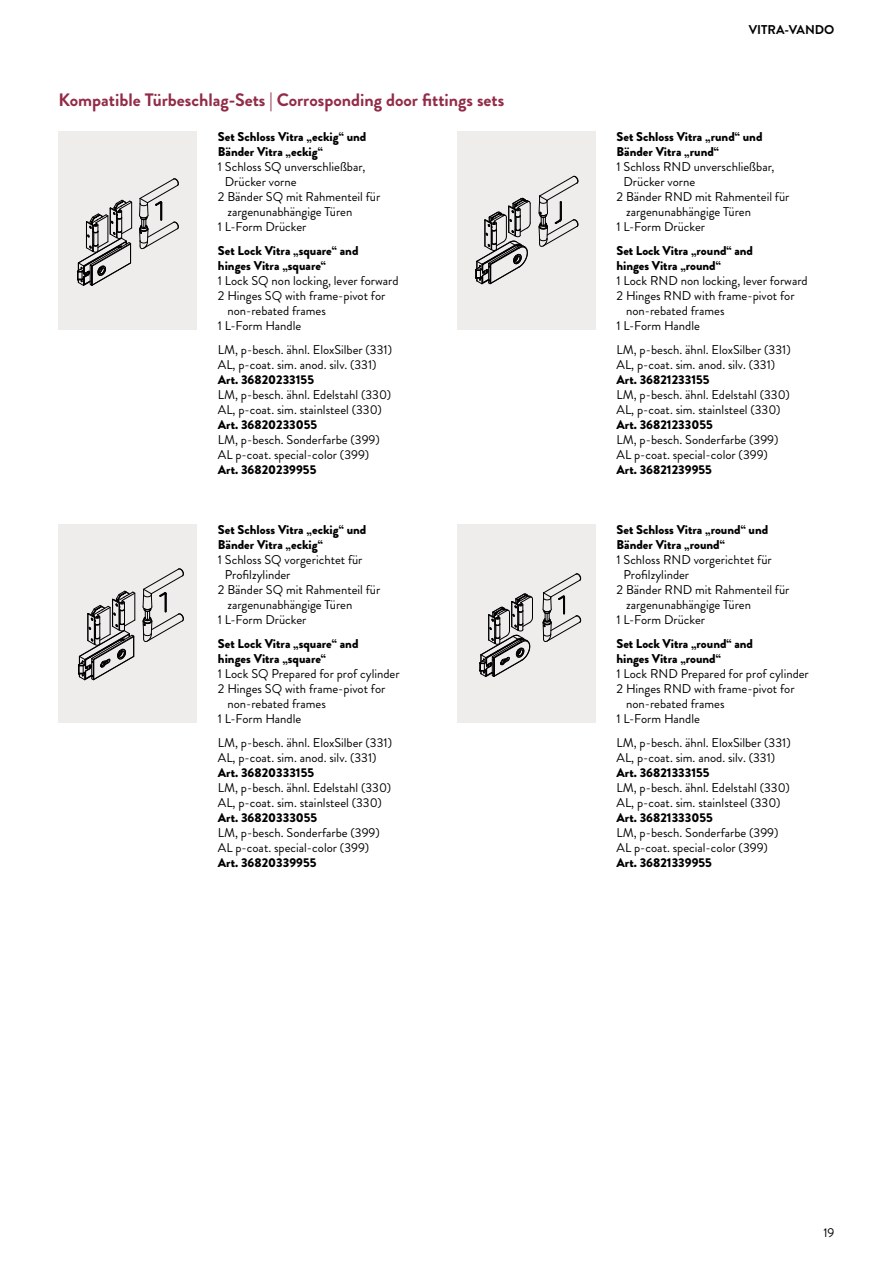
<style>
.page{position:relative;width:893px;height:1263px;background:#fff}
.page>*{position:absolute;margin:0;border:0;box-sizing:border-box;transform-origin:0 0}
.t1{font:700 18px "Brandon Grotesque";color:#922b48}
.t2{font:12.75px/15px "Brandon Grotesque";color:#000}
.t3{font:900 12.75px/15px "Brandon Grotesque";color:#000}
.t4{font:700 12.75px "Brandon Grotesque";color:#000}
</style>
<div class="page">
<div style="left:58px;top:525px;width:139px;height:198px;background:#efecec"></div>
<svg style="left:78px;top:591px;width:57px;height:89px"></svg>
<svg style="left:143px;top:568px;width:41px;height:74px"></svg>
<div style="left:457px;top:525px;width:138px;height:198px;background:#efecec"></div>
<svg style="left:480px;top:594px;width:53px;height:83px"></svg>
<svg style="left:543px;top:573px;width:38px;height:69px"></svg>
<div style="left:58px;top:132px;width:139px;height:198px;background:#efecec"></div>
<svg style="left:77px;top:200px;width:55px;height:86px"></svg>
<svg style="left:139px;top:178px;width:40px;height:71px"></svg>
<div style="left:457px;top:132px;width:138px;height:198px;background:#efecec"></div>
<svg style="left:539px;top:176px;width:39px;height:71px"></svg>
<svg style="left:475px;top:198px;width:56px;height:86px"></svg>
<h1 class="t1" style="left:58px;top:87px;width:447px">Kompatible Türbeschlag-Sets | Corrosponding door fittings sets</h1>
<p class="t3" style="left:218px;top:129px;width:150px">Set Schloss Vitra „eckig“ und<br>Bänder Vitra „eckig“</p>
<p class="t2" style="left:218px;top:159px;width:149px">1 Schloss SQ unverschließbar,</p>
<p class="t2" style="left:225px;top:174px;width:73px">Drücker vorne</p>
<p class="t2" style="left:218px;top:189px;width:164px">2 Bänder SQ mit Rahmenteil für</p>
<p class="t2" style="left:227px;top:204px;width:127px">zargenunabhängige Türen</p>
<p class="t2" style="left:218px;top:219px;width:90px">1 L-Form Drücker</p>
<p class="t3" style="left:218px;top:243px;width:142px">Set Lock Vitra „square“ and hinges Vitra „square“</p>
<p class="t2" style="left:218px;top:273px;width:182px">1 Lock SQ non locking, lever forward</p>
<p class="t2" style="left:218px;top:288px;width:169px">2 Hinges SQ with frame-pivot for</p>
<p class="t2" style="left:227px;top:303px;width:100px">non-rebated frames</p>
<p class="t2" style="left:218px;top:318px;width:85px">1 L-Form Handle</p>
<p class="t2" style="left:218px;top:342px;width:176px">LM, p-besch. ähnl. EloxSilber (331)<br>AL, p-coat. sim. anod. silv. (331)</p>
<p class="t3" style="left:218px;top:372px;width:98px">Art. 36820233155</p>
<p class="t2" style="left:218px;top:387px;width:175px">LM, p-besch. ähnl. Edelstahl (330)<br>AL, p-coat. sim. stainlsteel (330)</p>
<p class="t3" style="left:218px;top:417px;width:101px">Art. 36820233055</p>
<p class="t2" style="left:218px;top:432px;width:163px">LM, p-besch. Sonderfarbe (399)<br>AL p-coat. special-color (399)</p>
<p class="t3" style="left:218px;top:462px;width:100px">Art. 36820239955</p>
<p class="t3" style="left:218px;top:522px;width:150px">Set Schloss Vitra „eckig“ und<br>Bänder Vitra „eckig“</p>
<p class="t2" style="left:218px;top:552px;width:146px">1 Schloss SQ vorgerichtet für</p>
<p class="t2" style="left:225px;top:567px;width:67px">Profilzylinder</p>
<p class="t2" style="left:218px;top:582px;width:164px">2 Bänder SQ mit Rahmenteil für</p>
<p class="t2" style="left:227px;top:597px;width:127px">zargenunabhängige Türen</p>
<p class="t2" style="left:218px;top:612px;width:90px">1 L-Form Drücker</p>
<p class="t3" style="left:218px;top:636px;width:142px">Set Lock Vitra „square“ and hinges Vitra „square“</p>
<p class="t2" style="left:218px;top:666px;width:183px">1 Lock SQ Prepared for prof cylinder</p>
<p class="t2" style="left:218px;top:681px;width:169px">2 Hinges SQ with frame-pivot for</p>
<p class="t2" style="left:227px;top:696px;width:100px">non-rebated frames</p>
<p class="t2" style="left:218px;top:711px;width:85px">1 L-Form Handle</p>
<p class="t2" style="left:218px;top:735px;width:176px">LM, p-besch. ähnl. EloxSilber (331)<br>AL, p-coat. sim. anod. silv. (331)</p>
<p class="t3" style="left:218px;top:765px;width:98px">Art. 36820333155</p>
<p class="t2" style="left:218px;top:780px;width:175px">LM, p-besch. ähnl. Edelstahl (330)<br>AL, p-coat. sim. stainlsteel (330)</p>
<p class="t3" style="left:218px;top:810px;width:101px">Art. 36820333055</p>
<p class="t2" style="left:218px;top:825px;width:163px">LM, p-besch. Sonderfarbe (399)<br>AL p-coat. special-color (399)</p>
<p class="t3" style="left:218px;top:855px;width:100px">Art. 36820339955</p>
<p class="t4" style="left:749px;top:20px;width:87px">VITRA-VANDO</p>
<p class="t3" style="left:617px;top:129px;width:147px">Set Schloss Vitra „rund“ und<br>Bänder Vitra „rund“</p>
<p class="t2" style="left:617px;top:159px;width:159px">1 Schloss RND unverschließbar,</p>
<p class="t2" style="left:624px;top:174px;width:73px">Drücker vorne</p>
<p class="t2" style="left:617px;top:189px;width:174px">2 Bänder RND mit Rahmenteil für</p>
<p class="t2" style="left:626px;top:204px;width:127px">zargenunabhängige Türen</p>
<p class="t2" style="left:617px;top:219px;width:90px">1 L-Form Drücker</p>
<p class="t3" style="left:617px;top:243px;width:138px">Set Lock Vitra „round“ and hinges Vitra „round“</p>
<p class="t2" style="left:617px;top:273px;width:193px">1 Lock RND non locking, lever forward</p>
<p class="t2" style="left:617px;top:288px;width:180px">2 Hinges RND with frame-pivot for</p>
<p class="t2" style="left:626px;top:303px;width:100px">non-rebated frames</p>
<p class="t2" style="left:617px;top:318px;width:85px">1 L-Form Handle</p>
<p class="t2" style="left:617px;top:342px;width:176px">LM, p-besch. ähnl. EloxSilber (331)<br>AL, p-coat. sim. anod. silv. (331)</p>
<p class="t3" style="left:617px;top:372px;width:95px">Art. 36821233155</p>
<p class="t2" style="left:617px;top:387px;width:175px">LM, p-besch. ähnl. Edelstahl (330)<br>AL, p-coat. sim. stainlsteel (330)</p>
<p class="t3" style="left:617px;top:417px;width:98px">Art. 36821233055</p>
<p class="t2" style="left:617px;top:432px;width:163px">LM, p-besch. Sonderfarbe (399)<br>AL p-coat. special-color (399)</p>
<p class="t3" style="left:617px;top:462px;width:97px">Art. 36821239955</p>
<p class="t3" style="left:617px;top:522px;width:153px">Set Schloss Vitra „round“ und<br>Bänder Vitra „round“</p>
<p class="t2" style="left:617px;top:552px;width:157px">1 Schloss RND vorgerichtet für</p>
<p class="t2" style="left:624px;top:567px;width:67px">Profilzylinder</p>
<p class="t2" style="left:617px;top:582px;width:174px">2 Bänder RND mit Rahmenteil für</p>
<p class="t2" style="left:626px;top:597px;width:127px">zargenunabhängige Türen</p>
<p class="t2" style="left:617px;top:612px;width:90px">1 L-Form Drücker</p>
<p class="t3" style="left:617px;top:636px;width:138px">Set Lock Vitra „round“ and hinges Vitra „round“</p>
<p class="t2" style="left:617px;top:666px;width:194px">1 Lock RND Prepared for prof cylinder</p>
<p class="t2" style="left:617px;top:681px;width:180px">2 Hinges RND with frame-pivot for</p>
<p class="t2" style="left:626px;top:696px;width:100px">non-rebated frames</p>
<p class="t2" style="left:617px;top:711px;width:85px">1 L-Form Handle</p>
<p class="t2" style="left:617px;top:735px;width:176px">LM, p-besch. ähnl. EloxSilber (331)<br>AL, p-coat. sim. anod. silv. (331)</p>
<p class="t3" style="left:617px;top:765px;width:95px">Art. 36821333155</p>
<p class="t2" style="left:617px;top:780px;width:175px">LM, p-besch. ähnl. Edelstahl (330)<br>AL, p-coat. sim. stainlsteel (330)</p>
<p class="t3" style="left:617px;top:810px;width:98px">Art. 36821333055</p>
<p class="t2" style="left:617px;top:825px;width:163px">LM, p-besch. Sonderfarbe (399)<br>AL p-coat. special-color (399)</p>
<p class="t3" style="left:617px;top:855px;width:97px">Art. 36821339955</p>
<p class="t2" style="left:823px;top:1225px;width:13px">19</p>
</div>
